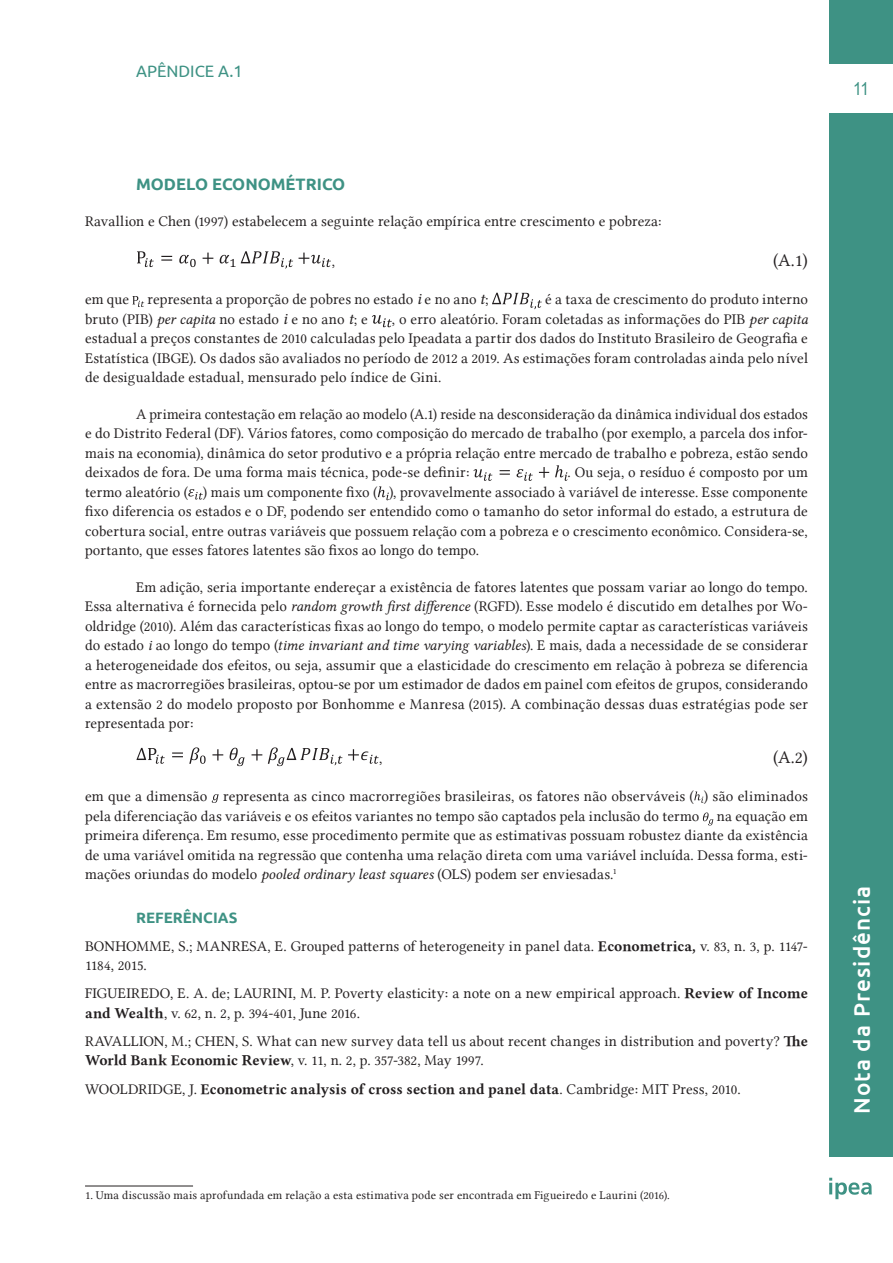
<style>
.page{position:relative;width:893px;height:1263px;background:#fff}
.page>*{position:absolute;margin:0;border:0;box-sizing:border-box;transform-origin:0 0}
.t1{font:500 22.5px "Ubuntu";letter-spacing:.05em;color:#fff}
.texto_com_recuo{font:18px "Linux Libertine G";color:#231f20}
.t2{font:18px "Arial";color:#3e9284;scale:.85 1}
.titulo_1{font:700 16.5px "Ubuntu";color:#3e9284}
.apendice-anexo{font:16.5px "Ubuntu";color:#3e9284}
.texto_com_recuo-2{font:15px/19.5px "Linux Libertine G";letter-spacing:.01em;color:#231f20;text-align:justify}
.texto_sem_recuo{font:15px/19.5px "Linux Libertine G";letter-spacing:.005em;color:#231f20;text-align:justify}
.referência-texto{font:15px/19.5px "Linux Libertine G";letter-spacing:.005em;color:#231f20}
.referência-texto-2{font:15px "Linux Libertine GB";color:#231f20}
.referência-titulo{font:700 15px "Ubuntu";color:#3e9284}
.Rodapé{font:12px "Linux Libertine G";letter-spacing:.02em;color:#231f20}
.s1{font-family:"Linux Libertine GI";font-size:16.5px}
.s2{font-family:"Linux Libertine GI"}
.s3{font-family:"Linux Libertine GB"}
.s4{font-family:"Linux Libertine G"}
</style>
<div class="page">
<div style="left:829px;top:113px;width:64px;height:1043px;background:#3e9284"></div>
<div style="left:829px;top:0;width:64px;height:64px;background:#3e9284"></div>
<svg style="left:829px;top:1178px;width:43px;height:21px"></svg>
<svg style="left:137px;top:251px;width:17px;height:16px"></svg>
<svg style="left:161px;top:256px;width:11px;height:5px"></svg>
<svg style="left:179px;top:255px;width:17px;height:12px"></svg>
<svg style="left:203px;top:253px;width:10px;height:11px"></svg>
<svg style="left:220px;top:251px;width:73px;height:18px"></svg>
<svg style="left:299px;top:253px;width:32px;height:14px"></svg>
<svg style="left:132px;top:296px;width:12px;height:11px"></svg>
<svg style="left:492px;top:293px;width:50px;height:16px"></svg>
<svg style="left:372px;top:315px;width:20px;height:12px"></svg>
<svg style="left:473px;top:469px;width:19px;height:12px"></svg>
<svg style="left:500px;top:470px;width:10px;height:5px"></svg>
<svg style="left:517px;top:469px;width:16px;height:12px"></svg>
<svg style="left:539px;top:467px;width:10px;height:11px"></svg>
<svg style="left:555px;top:465px;width:13px;height:16px"></svg>
<svg style="left:188px;top:489px;width:15px;height:11px"></svg>
<svg style="left:378px;top:486px;width:11px;height:14px"></svg>
<svg style="left:137px;top:748px;width:28px;height:16px"></svg>
<svg style="left:172px;top:752px;width:11px;height:5px"></svg>
<svg style="left:189px;top:747px;width:17px;height:17px"></svg>
<svg style="left:212px;top:749px;width:11px;height:11px"></svg>
<svg style="left:230px;top:748px;width:15px;height:18px"></svg>
<svg style="left:252px;top:749px;width:10px;height:11px"></svg>
<svg style="left:268px;top:747px;width:74px;height:19px"></svg>
<svg style="left:348px;top:749px;width:31px;height:15px"></svg>
<svg style="left:212px;top:794px;width:7px;height:9px"></svg>
<svg style="left:694px;top:791px;width:9px;height:12px"></svg>
<svg style="left:703px;top:812px;width:10px;height:13px"></svg>
<hr style="left:85px;top:1185px;width:108px;height:1px;background:#231f20">
<p class="apendice-anexo" style="left:136px;top:61px;width:108px">APÊNDICE A.1</p>
<p class="titulo_1" style="left:136px;top:174px;width:211px">MODELO ECONOMÉTRICO</p>
<p class="texto_sem_recuo" style="left:85px;top:212px;width:578px">Ravallion e Chen (1997) estabelecem a seguinte relação empírica entre crescimento e pobreza:</p>
<p class="texto_com_recuo-2" style="left:332px;top:251px;width:5px">,</p>
<p class="texto_com_recuo" style="left:773px;top:250px;width:36px">(A.1)</p>
<p class="texto_sem_recuo" style="left:85px;top:289px;width:405px">em que representa a proporção de pobres no estado <span class="s1">i</span> e no ano <span class="s1">t</span>;</p>
<p class="texto_sem_recuo" style="left:545px;top:289px;width:264px">é a taxa de crescimento do produto interno</p>
<p class="texto_sem_recuo" style="left:85px;top:309px;width:284px">bruto (PIB) <span class="s2">per capita</span> no estado <span class="s1">i</span> e no ano <span class="s1">t</span>; e</p>
<p class="texto_sem_recuo" style="left:85px;top:309px;width:724px;text-indent:307px">, o erro aleatório. Foram coletadas as informações do PIB <span class="s2">per capita </span>estadual a preços constantes de 2010 calculadas pelo Ipeadata a partir dos dados do Instituto Brasileiro de Geografia e Estatística (IBGE). Os dados são avaliados no período de 2012 a 2019. As estimações foram controladas ainda pelo nível de desigualdade estadual, mensurado pelo índice de Gini.</p>
<p class="texto_com_recuo-2" style="left:85px;top:404px;width:724px;text-indent:51px">A primeira contestação em relação ao modelo (A.1) reside na desconsideração da dinâmica individual dos estados e do Distrito Federal (DF). Vários fatores, como composição do mercado de trabalho (por exemplo, a parcela dos infor&shy;mais na economia), dinâmica do setor produtivo e a própria relação entre mercado de trabalho e pobreza, estão sendo deixados de fora. De uma forma mais técnica, pode-se definir:</p>
<p class="texto_com_recuo-2" style="left:85px;top:462px;width:724px;text-indent:483px">. Ou seja, o resíduo é composto por um termo aleatório ( ) mais um componente fixo ( ), provavelmente associado à variável de interesse. Esse componente fixo diferencia os estados e o DF, podendo ser entendido como o tamanho do setor informal do estado, a estrutura de cobertura social, entre outras variáveis que possuem relação com a pobreza e o crescimento econômico. Considera-se, portanto, que esses fatores latentes são fixos ao longo do tempo.</p>
<p class="texto_com_recuo-2" style="left:85px;top:577px;width:724px;text-indent:51px">Em adição, seria importante endereçar a existência de fatores latentes que possam variar ao longo do tempo.<br>Essa alternativa é fornecida pelo <span class="s2">random growth first difference</span> (RGFD). Esse modelo é discutido em detalhes por Wo&shy;oldridge (2010). Além das características fixas ao longo do tempo, o modelo permite captar as características variáveis do estado <span class="s2">i</span> ao longo do tempo (<span class="s2">time invariant and time varying variables</span>). E mais, dada a necessidade de se considerar a heterogeneidade dos efeitos, ou seja, assumir que a elasticidade do crescimento em relação à pobreza se diferencia entre as macrorregiões brasileiras, optou-se por um estimador de dados em painel com efeitos de grupos, considerando a extensão 2 do modelo proposto por Bonhomme e Manresa (2015). A combinação dessas duas estratégias pode ser representada por:</p>
<p class="texto_com_recuo-2" style="left:379px;top:748px;width:5px">,</p>
<p class="texto_com_recuo" style="left:773px;top:747px;width:36px">(A.2)</p>
<p class="texto_sem_recuo" style="left:85px;top:787px;width:724px">em que a dimensão representa as cinco macrorregiões brasileiras, os fatores não observáveis ( ) são eliminados pela diferenciação das variáveis e os efeitos variantes no tempo são captados pela inclusão do termo na equação em primeira diferença. Em resumo, esse procedimento permite que as estimativas possuam robustez diante da existência de uma variável omitida na regressão que contenha uma relação direta com uma variável incluída. Dessa forma, esti&shy;mações oriundas do modelo <span class="s2">pooled ordinary least squares</span> (OLS) podem ser enviesadas.<sup>1</sup></p>
<p class="referência-titulo" style="left:136px;top:908px;width:103px">REFERÊNCIAS</p>
<p class="referência-texto" style="left:85px;top:936px;width:724px">BONHOMME, S.; MANRESA, E. Grouped patterns of heterogeneity in panel data. <span class="s3">Econometrica,</span> v. 83, n. 3, p. 1147-<br>1184, 2015.</p>
<p class="referência-texto" style="left:85px;top:984px;width:724px">FIGUEIREDO, E. A. de; LAURINI, M. P. Poverty elasticity: a note on a new empirical approach. <span class="s3">Review of Income and Wealth</span>, v. 62, n. 2, p. 394-401, June 2016.</p>
<p class="referência-texto" style="left:85px;top:1031px;width:724px">RAVALLION, M.; CHEN, S. What can new survey data tell us about recent changes in distribution and poverty? <span class="s3">The<br>World Bank Economic Review</span>, v. 11, n. 2, p. 357-382, May 1997.</p>
<p class="referência-texto-2" style="left:85px;top:1078px;width:657px"><span class="s4">WOOLDRIDGE, J.</span> Econometric analysis of cross section and panel data<span class="s4">. Cambridge: MIT Press, 2010.</span></p>
<p class="Rodapé" style="left:85px;top:1188px;width:586px">1. Uma discussão mais aprofundada em relação a esta estimativa pode ser encontrada em Figueiredo e Laurini (2016).</p>
<p class="t2" style="left:853px;top:76px;width:20px">11</p>
<h1 class="t1" style="left:848px;top:1114px;width:230px;rotate:-90deg">Nota da Presidência</h1>
</div>
